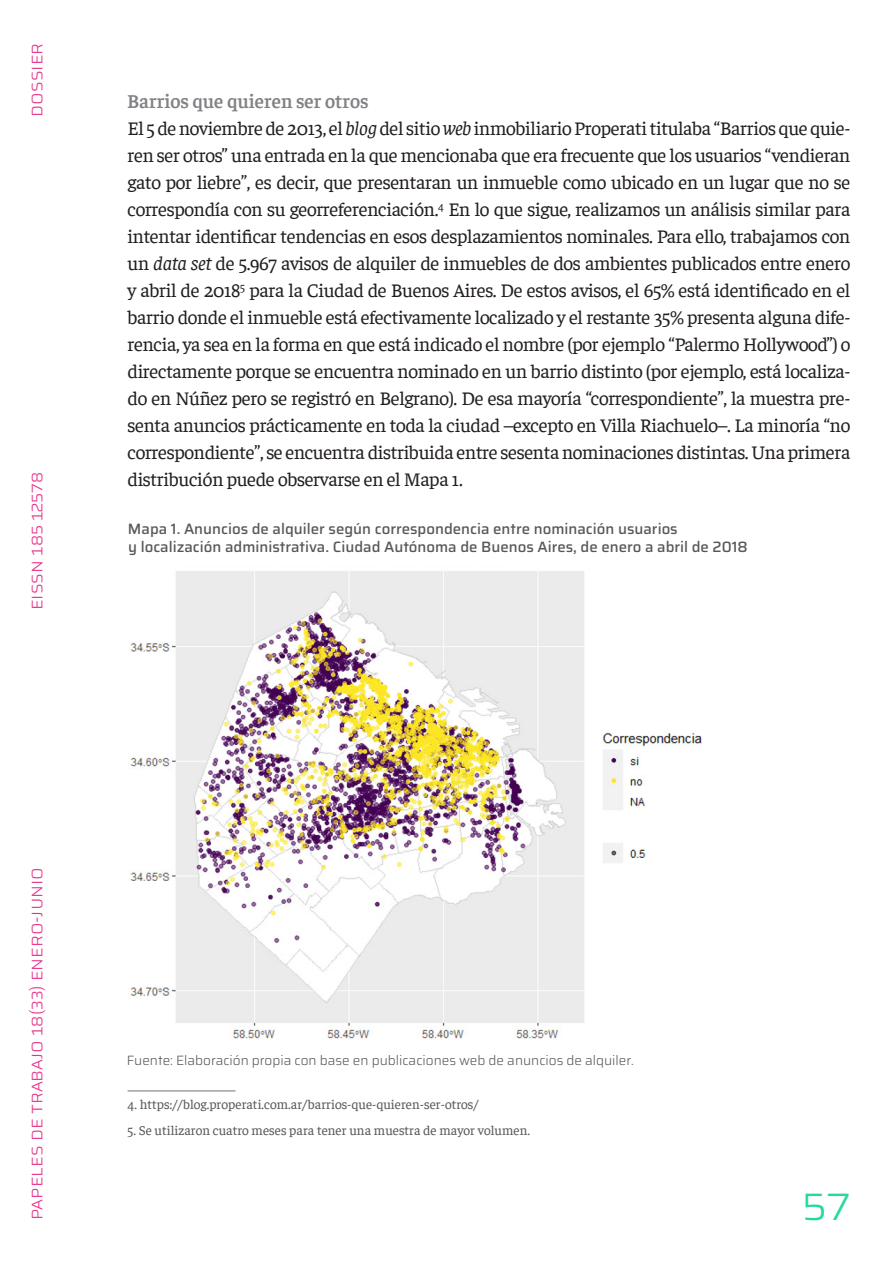
<style>
.page{position:relative;width:893px;height:1263px;background:#fff}
.page>*{position:absolute;margin:0;border:0;box-sizing:border-box;transform-origin:0 0}
.t1{font:45px "Saira UNSAM Light SC";color:#25da9a}
.sin_sangria{font:19.5px/27px "Faustina";letter-spacing:-.02em;color:#231f20;text-align:justify}
.Header3{font:600 19.5px "Faustina";color:#808285}
.t2{font:18px "Saira UNSAM Light SC";color:#e7328a}
.tiulo_imagen{font:500 15px/18px "Saira UNSAM";color:#57585a}
.Footnote___Paragraph{font:13.5px "Faustina";color:#57585a}
.fuente{font:300 13.5px "Saira UNSAM";color:#57585a}
.s1{font-style:italic}
</style>
<div class="page">
<hr style="left:128px;top:1090px;width:108px;height:1px;background:#808285">
<img style="left:130px;top:571px;width:572px;height:468px">
<p class="t2" style="left:26px;top:117px;width:76px;rotate:-90deg">dossier</p>
<p class="t2" style="left:26px;top:610px;width:140px;rotate:-90deg">eissn 185 12578</p>
<p class="Header3" style="left:127px;top:88px;width:243px">Barrios que quieren ser otros</p>
<p class="sin_sangria" style="left:128px;top:113px;width:724px">El 5 de noviembre de 2013, el <span class="s1">blog</span> del sitio <span class="s1">web</span> inmobiliario Properati titulaba “Barrios que quie&shy;ren ser otros” una entrada en la que mencionaba que era frecuente que los usuarios “vendieran gato por liebre”, es decir, que presentaran un inmueble como ubicado en un lugar que no se correspondía con su georreferenciación.<sup>4</sup> En lo que sigue, realizamos un análisis similar para intentar identificar tendencias en esos desplazamientos nominales. Para ello, trabajamos con un <span class="s1">data set</span> de 5.967 avisos de alquiler de inmuebles de dos ambientes publicados entre enero y abril de 2018<sup>5</sup> para la Ciudad de Buenos Aires. De estos avisos, el 65% está identificado en el barrio donde el inmueble está efectivamente localizado y el restante 35% presenta alguna dife&shy;rencia, ya sea en la forma en que está indicado el nombre (por ejemplo “Palermo Hollywood”) o directamente porque se encuentra nominado en un barrio distinto (por ejemplo, está localiza&shy;do en Núñez pero se registró en Belgrano). De esa mayoría “correspondiente”, la muestra pre&shy;senta anuncios prácticamente en toda la ciudad –excepto en Villa Riachuelo–. La minoría “no correspondiente”, se encuentra distribuida entre sesenta nominaciones distintas. Una primera distribución puede observarse en el Mapa 1.</p>
<p class="tiulo_imagen" style="left:128px;top:519px;width:621px">Mapa 1. Anuncios de alquiler según correspondencia entre nominación usuarios<br>y localización administrativa. Ciudad Autónoma de Buenos Aires, de enero a abril de 2018</p>
<p class="t2" style="left:26px;top:1220px;width:355px;rotate:-90deg">papeles de trabajo 18(33) enero-junio</p>
<p class="fuente" style="left:127px;top:1049px;width:509px">Fuente: Elaboración propia con base en publicaciones web de anuncios de alquiler.</p>
<p class="Footnote___Paragraph" style="left:128px;top:1095px;width:352px">4. https://blog.properati.com.ar/barrios-que-quieren-ser-otros/</p>
<p class="Footnote___Paragraph" style="left:128px;top:1122px;width:404px">5. Se utilizaron cuatro meses para tener una muestra de mayor volumen.</p>
<h1 class="t1" style="left:802px;top:1179px;width:50px">57</h1>
</div>
